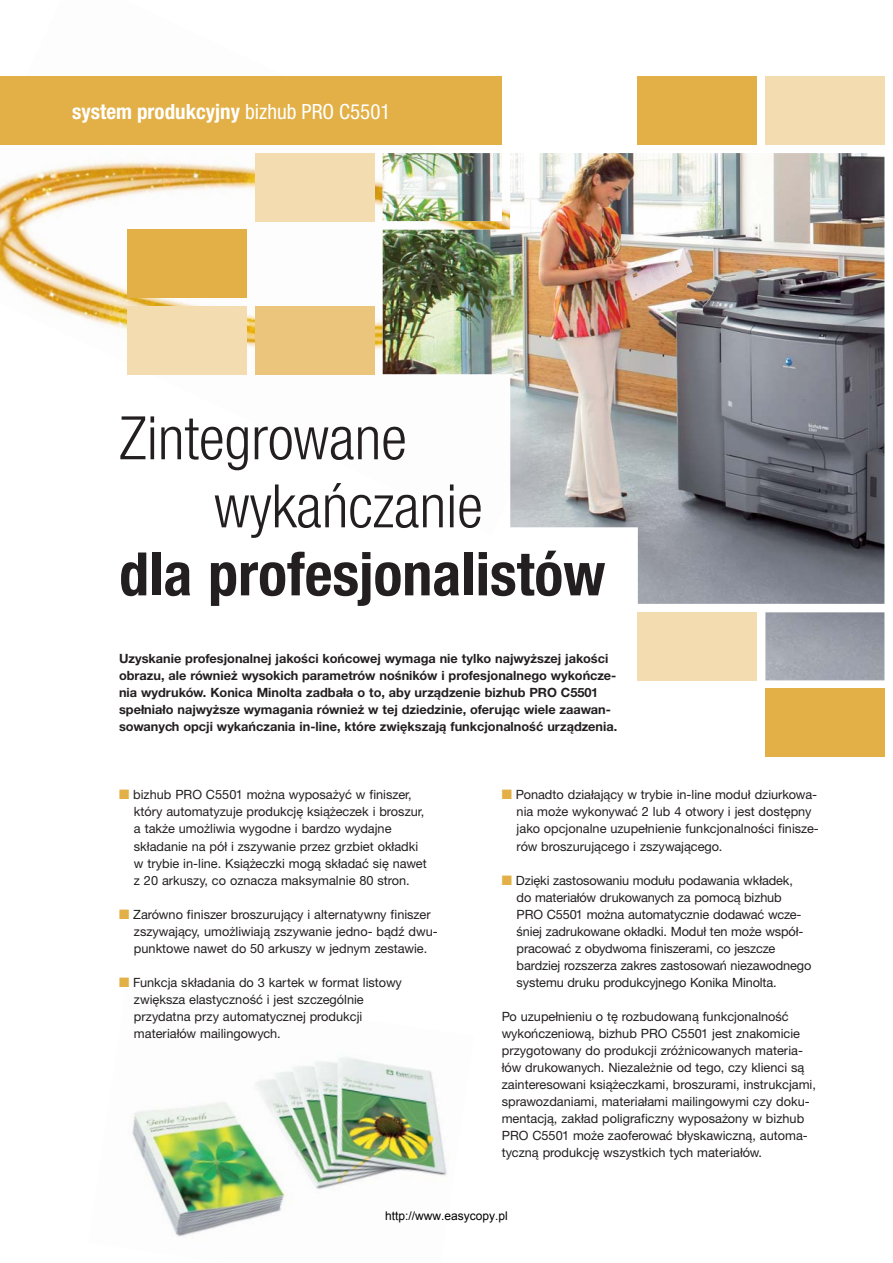
<style>
.page{position:relative;width:893px;height:1263px;background:#fff}
.page>*{position:absolute;margin:0;border:0;box-sizing:border-box;transform-origin:0 0}
.t1{font:300 condensed 60px/68.1px "Helvetica KMCE";color:#231f20}
.t2{font:700 condensed 60px "Helvetica KMCE";color:#231f20}
.t3{font:700 condensed 21px "Helvetica KMCE";color:#fff}
.t4{font:12.75px/17px "Helvetica KMCE";color:#231f20}
.t5{font:700 12.75px/17px "Helvetica KMCE";color:#231f20}
.t6{font:12px "Arial";color:#000}
.s1{font-weight:400}
.s2{color:#e2b046}
</style>
<div class="page">
<img style="left:0;top:76px;width:502px;height:299px">
<img style="left:132px;top:1057px;width:315px;height:180px">
<div style="left:0;top:77px;width:502px;height:68px;background:#e2b046"></div>
<div style="left:638px;top:77px;width:119px;height:68px;background:#e2b046"></div>
<div style="left:765px;top:77px;width:119px;height:68px;background:#f4dcb1"></div>
<div style="left:255px;top:153px;width:119px;height:68px;background:#f4dcb1"></div>
<div style="left:128px;top:230px;width:119px;height:68px;background:#e2b046"></div>
<div style="left:128px;top:306px;width:119px;height:68px;background:#f4dcb1"></div>
<div style="left:255px;top:306px;width:119px;height:68px;background:#ebc57c"></div>
<img style="left:383px;top:153px;width:501px;height:527px">
<div style="left:765px;top:689px;width:119px;height:68px;background:#e2b046"></div>
<h2 class="t3" style="left:72px;top:104px;width:320px">system produkcyjny <span class="s1">bizhub PRO C5501</span></h2>
<h1 class="t1" style="left:214px;top:411px;width:270px;text-indent:-95px">Zintegrowane wykańczanie</h1>
<h1 class="t2" style="left:119px;top:553px;width:488px">dla profesjonalistów</h1>
<p class="t5" style="left:119px;top:652px;width:500px">Uzyskanie profesjonalnej jakości końcowej wymaga nie tylko najwyższej jakości obrazu, ale również wysokich parametrów nośników i profesjonalnego wykończe&shy;nia wydruków. Konica Minolta zadbała o to, aby urządzenie bizhub PRO C5501 spełniało najwyższe wymagania również w tej dziedzinie, oferując wiele zaawan&shy;sowanych opcji wykańczania in-line, które zwiększają funkcjonalność urządzenia.</p>
<p class="t4" style="left:134px;top:788px;width:294px;text-indent:-15px"><span class="s2">■</span> bizhub PRO C5501 można wyposażyć w finiszer, który automatyzuje produkcję książeczek i broszur, a także umożliwia wygodne i bardzo wydajne składanie na pół i zszywanie przez grzbiet okładki w trybie in-line. Książeczki mogą składać się nawet z 20 arkuszy, co oznacza maksymalnie 80 stron.</p>
<p class="t4" style="left:134px;top:907px;width:305px;text-indent:-15px"><span class="s2">■</span> Zarówno finiszer broszurujący i alternatywny finiszer zszywający, umożliwiają zszywanie jedno- bądź dwu&shy;punktowe nawet do 50 arkuszy w jednym zestawie.</p>
<p class="t4" style="left:134px;top:975px;width:269px;text-indent:-15px"><span class="s2">■</span> Funkcja składania do 3 kartek w format listowy zwiększa elastyczność i jest szczególnie przydatna przy automatycznej produkcji materiałów mailingowych.</p>
<p class="t4" style="left:517px;top:788px;width:304px;text-indent:-15px"><span class="s2">■</span> Ponadto działający w trybie in-line moduł dziurkowa&shy;nia może wykonywać 2 lub 4 otwory i jest dostępny jako opcjonalne uzupełnienie funkcjonalności finisze&shy;rów broszurującego i zszywającego.</p>
<p class="t4" style="left:517px;top:873px;width:296px;text-indent:-15px"><span class="s2">■</span> Dzięki zastosowaniu modułu podawania wkładek,<br>do materiałów drukowanych za pomocą bizhub<br>PRO C5501 można automatycznie dodawać wcze&shy;śniej zadrukowane okładki. Moduł ten może współ&shy;pracować z obydwoma finiszerami, co jeszcze bardziej rozszerza zakres zastosowań niezawodnego systemu druku produkcyjnego Konika Minolta.</p>
<p class="t4" style="left:502px;top:1009px;width:316px">Po uzupełnieniu o tę rozbudowaną funkcjonalność wykończeniową, bizhub PRO C5501 jest znakomicie przygotowany do produkcji zróżnicowanych materia&shy;łów drukowanych. Niezależnie od tego, czy klienci są zainteresowani książeczkami, broszurami, instrukcjami, sprawozdaniami, materiałami mailingowymi czy doku&shy;mentacją, zakład poligraficzny wyposażony w bizhub PRO C5501 może zaoferować błyskawiczną, automa&shy;tyczną produkcję wszystkich tych materiałów.</p>
<p class="t6" style="left:385px;top:1207px;width:124px">http://www.easycopy.pl</p>
</div>
